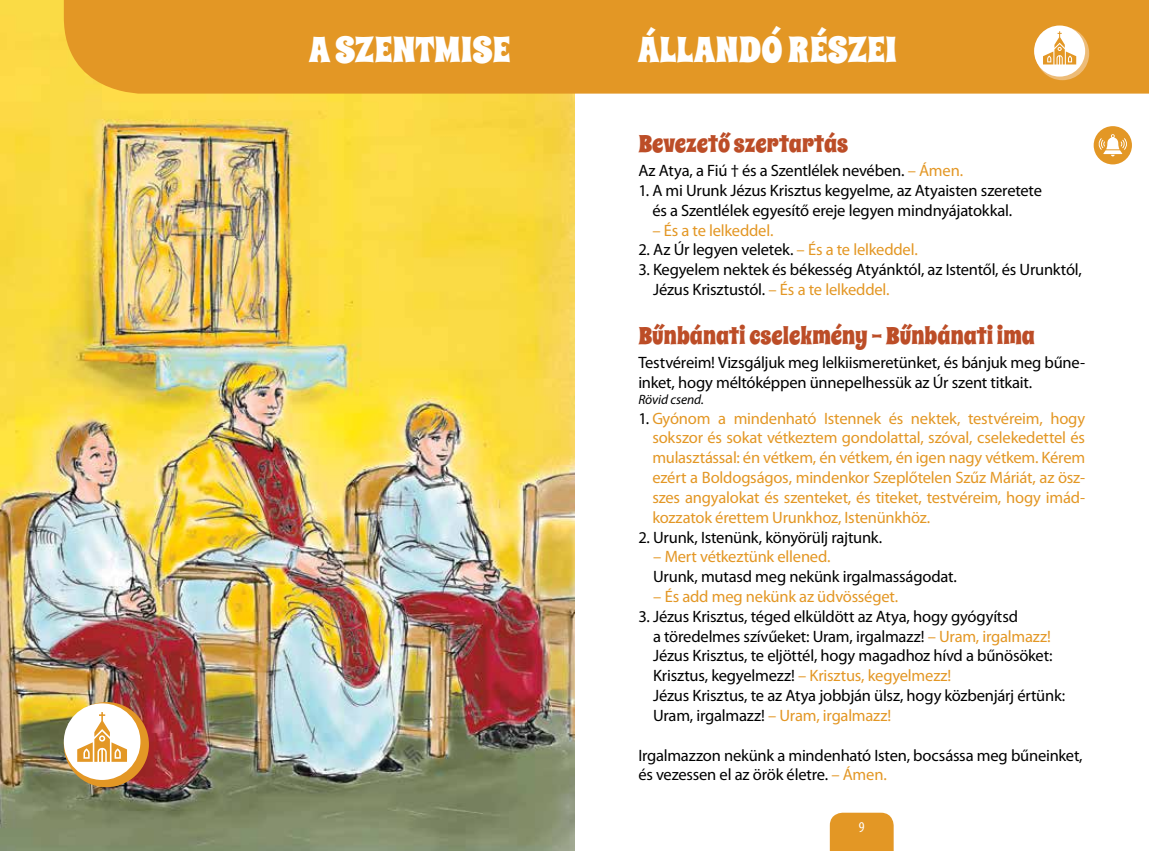
<style>
.page{position:relative;width:1149px;height:851px;background:#fff}
.page>*{position:absolute;margin:0;border:0;box-sizing:border-box;transform-origin:0 0}
.t1{font:36px "Spicy Rice";color:#fff}
.t2{font:24px "Spicy Rice";color:#bc4d27}
.t3{font:16.5px/19.8px "Myriad Pro";letter-spacing:-.015em;color:#000}
.t4{font:16.5px/19.8px "Myriad Pro";letter-spacing:-.01em;color:#e39725;text-align:justify}
.t5{font:condensed 15px "Myriad Pro";color:#fff}
.t6{font:italic 13.5px "Myriad Pro";letter-spacing:-.005em;color:#000}
.s1{color:#e39725}
.s2{color:#000}
</style>
<div class="page">
<img style="left:0;top:0;width:574px;height:850px">
<svg style="left:64px;top:702px;width:85px;height:85px"></svg>
<div style="left:64px;top:703px;width:76px;height:76px;background:#fff;border-radius:50%"></div>
<svg style="left:77px;top:712px;width:50px;height:49px"></svg>
<div style="left:64px;top:0;width:1084px;height:94px;background:#e39725"></div>
<svg style="left:1035px;top:27px;width:53px;height:53px"></svg>
<div style="left:1033px;top:26px;width:51px;height:51px;background:#fff;border-radius:50%"></div>
<svg style="left:1042px;top:31px;width:33px;height:33px"></svg>
<div style="left:829px;top:812px;width:64px;height:38px;background:#e39725"></div>
<div style="left:1093px;top:126px;width:38px;height:38px;background:#e39725;border-radius:50%"></div>
<svg style="left:1123px;top:138px;width:4px;height:12px"></svg>
<svg style="left:1099px;top:134px;width:25px;height:22px"></svg>
<h1 class="t1" style="left:309px;top:26px;width:203px">A szentmise</h1>
<h1 class="t1" style="left:638px;top:26px;width:260px">állandó részei</h1>
<h2 class="t2" style="left:638px;top:128px;width:211px">Bevezető szertartás</h2>
<p class="t3" style="left:638px;top:161px;width:326px">Az Atya, a Fiú † és a Szentlélek nevében. <span class="s1">– Ámen.</span></p>
<p class="t3" style="left:652px;top:181px;width:391px;text-indent:-14px">1. A mi Urunk Jézus Krisztus kegyelme, az Atyaisten szeretete és a Szentlélek egyesítő ereje legyen mindnyájatokkal.</p>
<p class="t4" style="left:652px;top:220px;width:123px">– És a te lelkeddel.</p>
<p class="t3" style="left:638px;top:240px;width:281px">2. Az Úr legyen veletek. <span class="s1">– És a te lelkeddel.</span></p>
<p class="t3" style="left:652px;top:260px;width:430px;text-indent:-15px">3. Kegyelem nektek és békesség Atyánktól, az Istentől, és Urunktól,<br>Jézus Krisztustól. <span class="s1">– És a te lelkeddel.</span></p>
<h2 class="t2" style="left:638px;top:319px;width:398px">Bűnbánati cselekmény - Bűnbánati ima</h2>
<p class="t3" style="left:638px;top:352px;width:448px">Testvéreim! Vizsgáljuk meg lelkiismeretünket, és bánjuk meg bűne&shy;inket, hogy méltóképpen ünnepelhessük az Úr szent titkait.</p>
<p class="t6" style="left:638px;top:392px;width:67px">Rövid csend.</p>
<p class="t4" style="left:652px;top:408px;width:434px;text-indent:-14px"><span class="s2">1.</span> Gyónom a mindenható Istennek és nektek, testvéreim, hogy sokszor és sokat vétkeztem gondolattal, szóval, cselekedettel és mulasztással: én vétkem, én vétkem, én igen nagy vétkem. Kérem ezért a Boldogságos, mindenkor Szeplőtelen Szűz Máriát, az ös - szes angyalokat és szenteket, és titeket, testvéreim, hogy imád&shy;kozzatok érettem Urunkhoz, Istenünkhöz.</p>
<p class="t3" style="left:638px;top:527px;width:245px">2. Urunk, Istenünk, könyörülj rajtunk.</p>
<p class="t4" style="left:653px;top:547px;width:179px">– Mert vétkeztünk ellened.</p>
<p class="t3" style="left:653px;top:567px;width:305px">Urunk, mutasd meg nekünk irgalmasságodat.</p>
<p class="t4" style="left:653px;top:586px;width:246px">– És add meg nekünk az üdvösséget.</p>
<p class="t3" style="left:652px;top:606px;width:413px;text-indent:-15px">3. Jézus Krisztus, téged elküldött az Atya, hogy gyógyítsd<br>a töredelmes szívűeket: Uram, irgalmazz! <span class="s1">– Uram, irgalmazz!<br></span>Jézus Krisztus, te eljöttél, hogy magadhoz hívd a bűnösöket:<br>Krisztus, kegyelmezz! <span class="s1">– Krisztus, kegyelmezz!<br></span>Jézus Krisztus, te az Atya jobbján ülsz, hogy közbenjárj értünk:<br>Uram, irgalmazz! <span class="s1">– Uram, irgalmazz!</span></p>
<p class="t3" style="left:638px;top:745px;width:446px">Irgalmazzon nekünk a mindenható Isten, bocsássa meg bűneinket, és vezessen el az örök életre. <span class="s1">– Ámen.</span></p>
<p class="t5" style="left:858px;top:818px;width:7px">9</p>
</div>
